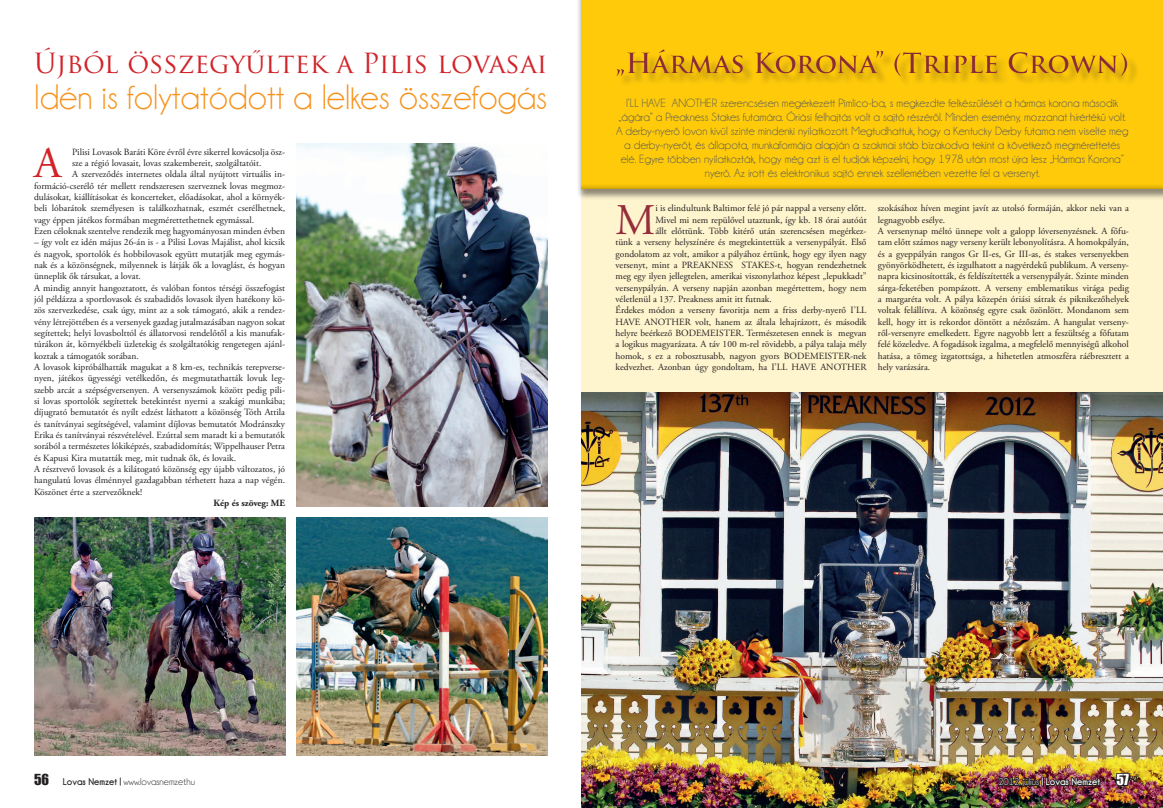
<style>
.page{position:relative;width:1163px;height:808px;background:#fff}
.page>*{position:absolute;margin:0;border:0;box-sizing:border-box;transform-origin:0 0}
.kenyér{font:43.7px "Adobe Garamond Pro";color:#952e3b}
.kenyér-2{font:43.7px "Adobe Garamond Pro";color:#d1232a}
.t1{font:35.6px "Champagne&Limousines";color:#f7931d}
.t2{font:700 27.3px "Trajan Pro";color:#952e3b}
.t3{font:27.1px "Trajan Pro";color:#d1232a}
.t4{font:14px "Impact";color:#fff}
.t5{font:12px/14px "Champagne&Limousines";color:#57585a;text-align:center}
.t6{font:10px "Champagne&Limousines";color:#231f20}
.t7{font:10px "Champagne&Limousines Thick";color:#fff}
.kenyér-3{font:9.5px/11.3px "Adobe Garamond Pro";color:#231f20;text-align:justify}
.kenyér-4{font:700 9.5px "Adobe Garamond Pro";color:#231f20}
.s1{font-family:"Impact";font-size:14px}
.s2{font-family:"Champagne&Limousines Thick"}
.s3{font-family:"Champagne&Limousines"}
</style>
<div class="page">
<div style="left:581px;top:177px;width:581px;height:227px;background:#fef4ce"></div>
<div style="left:576px;top:0;width:586px;height:200px;background:#231f20;opacity:.5"></div>
<div style="left:580px;top:0;width:582px;height:189px;background:#feca0a"></div>
<img style="left:581px;top:393px;width:581px;height:415px">
<svg style="left:1114px;top:772px;width:16px;height:36px"></svg>
<img style="left:995px;top:774px;width:106px;height:24px">
<div style="left:608px;top:46px;width:554px;height:36px;background:#231f20;opacity:.1"></div>
<img style="left:34px;top:517px;width:251px;height:238px">
<img style="left:296px;top:517px;width:251px;height:238px">
<img style="left:296px;top:143px;width:251px;height:363px">
<p class="t3" style="left:34px;top:46px;width:515px">Újból összegyűltek a Pilis lovasai</p>
<p class="t1" style="left:34px;top:79px;width:515px">Idén is folytatódott a lelkes összefogás</p>
<p class="kenyér-2" style="left:34px;top:137px;width:29px">A</p>
<p class="kenyér-3" style="left:72px;top:146px;width:214px">Pilisi Lovasok Baráti Köre évről évre sikerrel kovácsolja ös - sze a régió lovasait, lovas szakembereit, szolgáltatóit.</p>
<p class="kenyér-3" style="left:34px;top:169px;width:252px;text-indent:38px">A szerveződés internetes oldala által nyújtott virtuális in&shy;formáció-cserélő tér mellett rendszeresen szerveznek lovas megmoz&shy;dulásokat, kiállításokat és koncerteket, előadásokat, ahol a környék&shy;beli lóbarátok személyesen is találkozhatnak, eszmét cserélhetnek, vagy éppen játékos formában megmérettethetnek egymással.</p>
<p class="kenyér-3" style="left:34px;top:226px;width:252px">Ezen céloknak szentelve rendezik meg hagyományosan minden évben</p>
<p class="kenyér-3" style="left:34px;top:237px;width:252px">– így volt ez idén május 26-án is - a Pilisi Lovas Majálist, ahol kicsik és nagyok, sportolók és hobbilovasok együtt mutatják meg egymás&shy;nak és a közönségnek, milyennek is látják ők a lovaglást, és hogyan ünneplik ők társukat, a lovat.</p>
<p class="kenyér-3" style="left:34px;top:282px;width:252px">A mindig annyit hangoztatott, és valóban fontos térségi összefogást jól példázza a sportlovasok és szabadidős lovasok ilyen hatékony kö&shy;zös szervezkedése, csak úgy, mint az a sok támogató, akik a rendez&shy;vény létrejöttében és a versenyek gazdag jutalmazásában nagyon sokat segítettek; helyi lovasbolttól és állatorvosi rendelőtől a kis manufak&shy;túrákon át, környékbeli üzletekig és szolgáltatókig rengetegen ajánl&shy;koztak a támogatók sorában.</p>
<p class="kenyér-3" style="left:34px;top:362px;width:252px">A lovasok kipróbálhatták magukat a 8 km-es, technikás terepverse&shy;nyen, játékos ügyességi vetélkedőn, és megmutathatták lovuk leg&shy;szebb arcát a szépségversenyen. A versenyszámok között pedig pili&shy;si lovas sportolók segítettek betekintést nyerni a szakági munkába; díjugrató bemutatót és nyílt edzést láthatott a közönség Tóth Attila és tanítványai segítségével, valamint díjlovas bemutatót Modránszky Erika és tanítványai részvételével. Ezúttal sem maradt ki a bemutatók sorából a természetes lókiképzés, szabadidomítás; Wippelhauser Petra és Kapusi Kira mutatták meg, mit tudnak ők, és lovaik.</p>
<p class="kenyér-3" style="left:34px;top:464px;width:252px">A résztvevő lovasok és a kilátogató közönség egy újabb változatos, jó hangulatú lovas élménnyel gazdagabban térhetett haza a nap végén.<br>Köszönet érte a szervezőknek!</p>
<p class="kenyér-4" style="left:213px;top:497px;width:73px">Kép és szöveg: ME</p>
<h3 class="t2" style="left:615px;top:46px;width:515px">„Hármas Korona” (Triple Crown)</h3>
<p class="t5" style="left:616px;top:96px;width:513px">I’LL HAVE ANOTHER szerencsésen megérkezett Pimlico-ba, s megkezdte felkészülését a hármas korona második „ágára” a Preakness Stakes futamára. Óriási felhajtás volt a sajtó részéről. Minden esemény, mozzanat hírértékű volt.<br>A derby-nyerő lovon kívül szinte mindenki nyilatkozott. Megtudhattuk, hogy a Kentucky Derby futama nem viselte meg a derby-nyerőt, és állapota, munkaformája alapján a szakmai stáb bizakodva tekint a következő megmérettetés elé. Egyre többen nyilatkozták, hogy még azt is el tudják képzelni, hogy 1978 után most újra lesz „Hármas Korona” nyerő. Az írott és elektronikus sajtó ennek szellemében vezette fel a versenyt.</p>
<p class="kenyér" style="left:615px;top:194px;width:41px">M</p>
<p class="kenyér-3" style="left:655px;top:203px;width:212px">i is elindultunk Baltimor felé jó pár nappal a verseny előtt.</p>
<p class="kenyér-3" style="left:655px;top:214px;width:213px">Mivel mi nem repülővel utaztunk, így kb. 18 órai autóút</p>
<p class="kenyér-3" style="left:655px;top:226px;width:213px">állt előttünk. Több kitérő után szerencsésen megérkez-</p>
<p class="kenyér-3" style="left:615px;top:237px;width:252px">tünk a verseny helyszínére és megtekintettük a versenypályát. Első</p>
<p class="kenyér-3" style="left:615px;top:248px;width:252px">gondolatom az volt, amikor a pályához értünk, hogy egy ilyen nagy</p>
<p class="kenyér-3" style="left:615px;top:260px;width:252px">versenyt, mint a PREAKNESS STAKES-t, hogyan rendezhetnek</p>
<p class="kenyér-3" style="left:615px;top:271px;width:252px">meg egy ilyen jellegtelen, amerikai viszonylathoz képest „lepukkadt”</p>
<p class="kenyér-3" style="left:615px;top:282px;width:252px">versenypályán. A verseny napján azonban megértettem, hogy nem</p>
<p class="kenyér-3" style="left:615px;top:294px;width:158px">véletlenül a 137. Preakness amit itt futnak.</p>
<p class="kenyér-3" style="left:615px;top:305px;width:252px">Érdekes módon a verseny favoritja nem a friss derby-nyerő I’LL HAVE ANOTHER volt, hanem az általa lehajrázott, és második helyre beérkező BODEMEISTER. Természetesen ennek is megvan a logikus magyarázata. A táv 100 m-rel rövidebb, a pálya talaja mély homok, s ez a robosztusabb, nagyon gyors BODEMEISTER-nek kedvezhet. Azonban úgy gondoltam, ha I’LL HAVE ANOTHER</p>
<p class="kenyér-3" style="left:877px;top:203px;width:252px">szokásához híven megint javít az utolsó formáján, akkor neki van a legnagyobb esélye.</p>
<p class="kenyér-3" style="left:877px;top:226px;width:252px">A versenynap méltó ünnepe volt a galopp lóversenyzésnek. A főfu&shy;tam előtt számos nagy verseny került lebonyolításra. A homokpályán, és a gyeppályán rangos Gr II-es, Gr III-as, és stakes versenyekben gyönyörködhetett, és izgulhatott a nagyérdekű publikum. A verseny&shy;napra kicsinosították, és feldíszítették a versenypályát. Szinte minden sárga-feketében pompázott. A verseny emblematikus virága pedig a margaréta volt. A pálya közepén óriási sátrak és piknikezőhelyek voltak felállítva. A közönség egyre csak özönlött. Mondanom sem kell, hogy itt is rekordot döntött a nézőszám. A hangulat verseny&shy;ről-versenyre emelkedett. Egyre nagyobb lett a feszültség a főfutam felé közeledve. A fogadások izgalma, a megfelelő mennyiségű alkohol hatása, a tömeg izgatottsága, a hihetetlen atmoszféra ráébresztett a hely varázsára.</p>
<p class="t6" style="left:34px;top:777px;width:162px"><span class="s1">56</span> <span class="s2">Lovas Nemzet |</span> www.lovasnemzet.hu</p>
<p class="t7" style="left:998px;top:776px;width:103px"><span class="s3">2012. július</span> | Lovas Nemzet</p>
<p class="t4" style="left:1116px;top:769px;width:14px">57</p>
</div>
